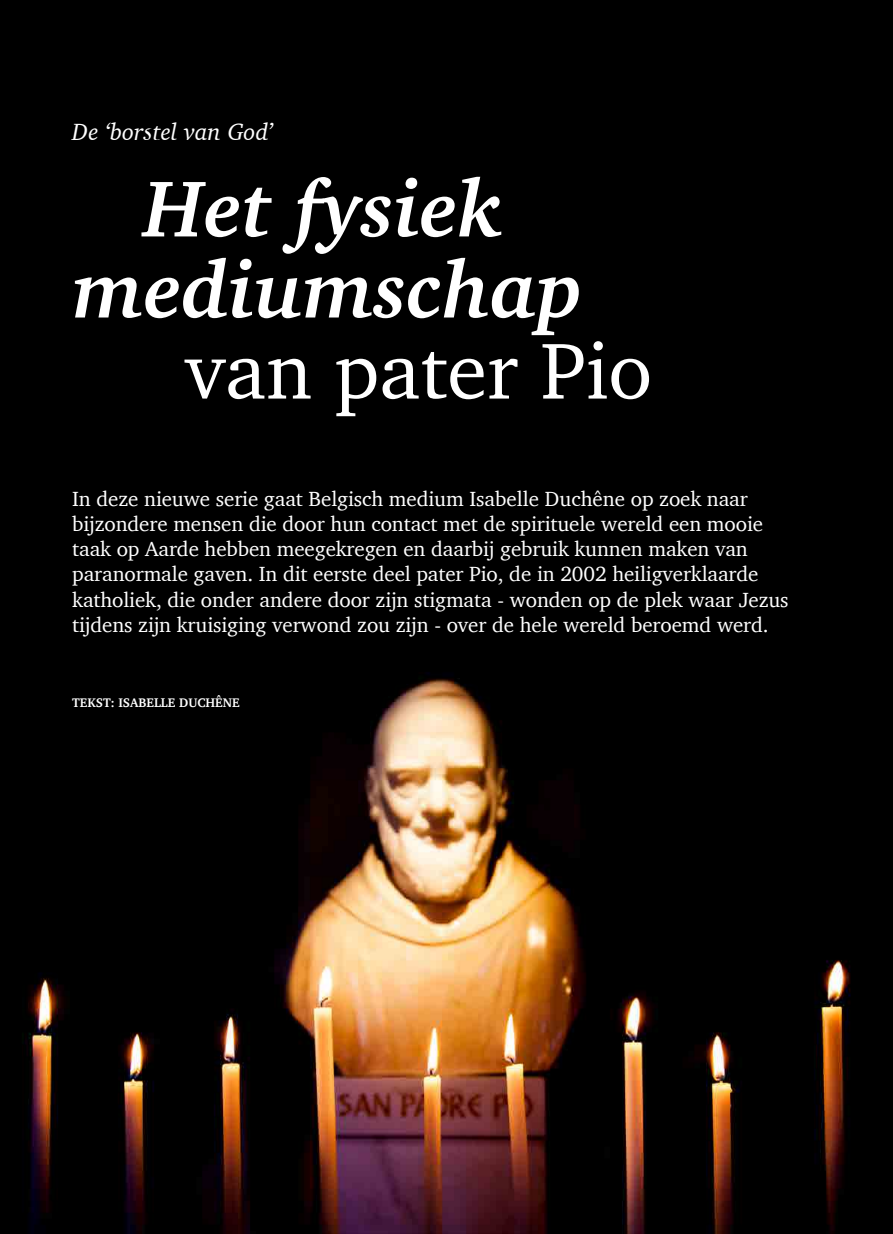
<style>
.page{position:relative;width:893px;height:1234px;background:#fff}
.page>*{position:absolute;margin:0;border:0;box-sizing:border-box;transform-origin:0 0}
.t1{font:italic 700 81px/81px "Charter";color:#fff;text-align:center}
.t2{font:81px "Charter";color:#fff}
.t3{font:italic 24px "Charter";color:#fff}
.t4{font:21px/25.2px "Charter";letter-spacing:-.005em;color:#fff}
.t5{font:700 12.75px "Charter";color:#fff}
</style>
<div class="page">
<div style="left:0;top:0;width:893px;height:1233px;background:#000"></div>
<img style="left:26px;top:672px;width:825px;height:561px">
<p class="t3" style="left:72px;top:112px;width:202px">De ‘borstel van God’</p>
<h1 class="t1" style="left:72px;top:167px;width:512px">Het fysiek mediumschap</h1>
<h1 class="t2" style="left:185px;top:301px;width:469px">van pater Pio</h1>
<p class="t4" style="left:72px;top:485px;width:718px">In deze nieuwe serie gaat Belgisch medium Isabelle Duchêne op zoek naar bijzondere mensen die door hun contact met de spirituele wereld een mooie taak op Aarde hebben meegekregen en daarbij gebruik kunnen maken van paranormale gaven. In dit eerste deel pater Pio, de in 2002 heiligverklaarde katholiek, die onder andere door zijn stigmata - wonden op de plek waar Jezus tijdens zijn kruisiging verwond zou zijn - over de hele wereld beroemd werd.</p>
<p class="t5" style="left:72px;top:691px;width:169px">TEKST: ISABELLE DUCHÊNE</p>
</div>
